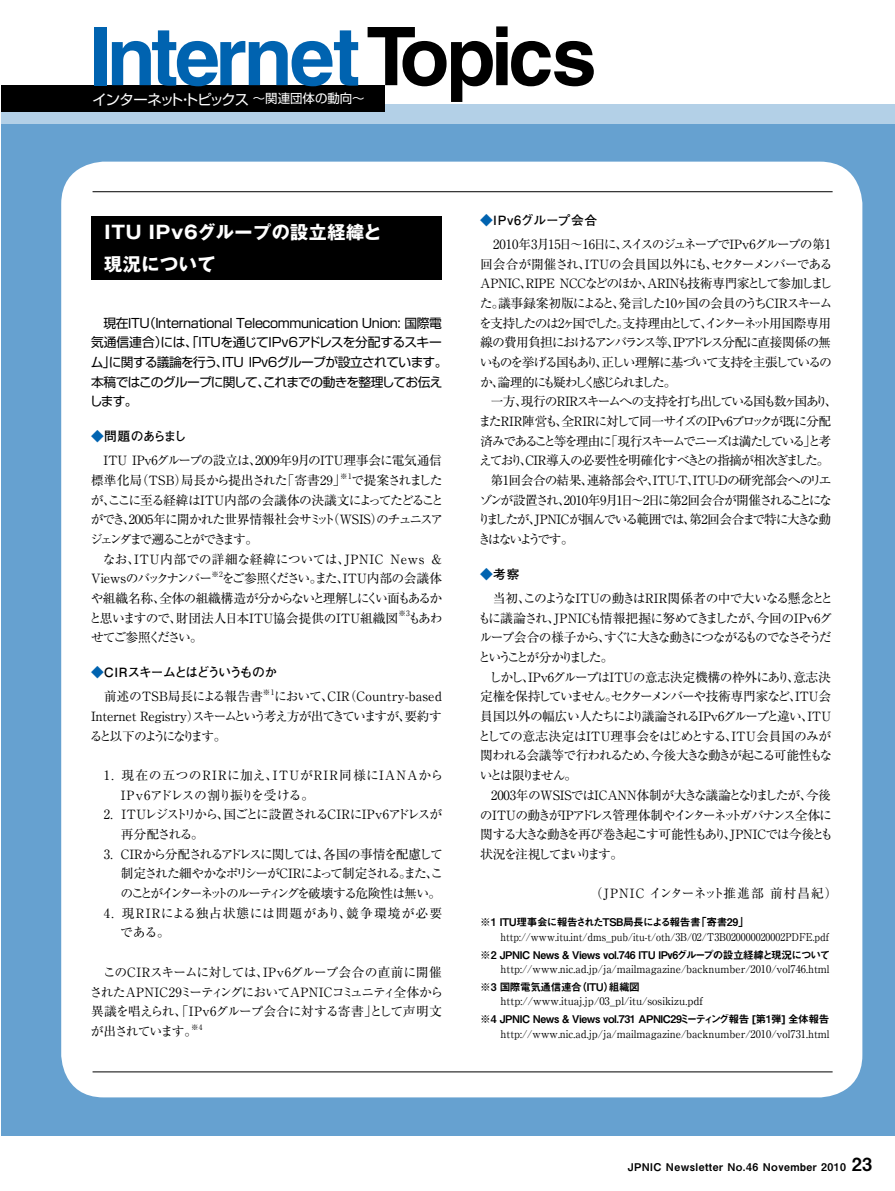
<style>
.page{position:relative;width:895px;height:1191px;background:#fff}
.page>*{position:absolute;margin:0;border:0;box-sizing:border-box;transform-origin:0 0}
.t1{font:700 18px/31.7px "Gothic MB101 Pro";letter-spacing:.03em;color:#fff}
.t2{font:14.4px "Shin Go Pro Regular 90 pv RKSJ H";letter-spacing:-.08em;color:#fff}
.t3{font:12.75px/19.6px "Ryumin Pr 5";letter-spacing:-.08em;color:#000;text-align:justify}
.t4{font:12.75px/19.6px "Ryumin Pr 5";letter-spacing:-.105em;color:#000}
.t5{font:12.75px/19.6px "Shin Go Pro";letter-spacing:-.03em;color:#000}
.t6{font:12.75px "Ryumin Pr 5";letter-spacing:-.14em;color:#000}
.t7{font:12.75px/19.6px "Ryumin Pr 5";letter-spacing:-.02em;color:#000}
.t8{font:12.75px/19.6px "Ryumin Pr 5";letter-spacing:.05em;color:#000}
.t9{font:12.75px/19.6px "Ryumin Pr 5";letter-spacing:-.005em;color:#000}
.t10{font:12.75px "Ryumin Pr 5";letter-spacing:-.04em;color:#000}
.t11{font:12.75px "Ryumin Pr 5";letter-spacing:-.1em;color:#000}
.t12{font:12.75px/19.6px "Ryumin Pr 5";letter-spacing:.055em;color:#000}
.t13{font:12.75px "Ryumin Pr 5";letter-spacing:.06em;color:#000}
.t14{font:700 12.75px "Futo Go B101 Pro";letter-spacing:-.08em;color:#000}
.t15{font:12.75px "Ryumin Pr 5";color:#000}
.t16{font:700 12.75px "Futo Go B101 Pro";letter-spacing:.025em;color:#000}
.t17{font:12.75px "Ryumin Pr 5";letter-spacing:-.175em;color:#000}
.t18{font:12.75px "Ryumin Pr 5";letter-spacing:-.205em;color:#000}
.t19{font:700 12.75px "Futo Go B101 Pro";letter-spacing:-.105em;color:#000}
.t20{font:700 12.75px "Futo Go B101 Pro";letter-spacing:-.045em;color:#000}
.t21{font:10.65px "Ryumin Pro";color:#000}
.t22{font:10.65px "Midashi Go Pro MB31";letter-spacing:-.04em;color:#000}
.t23{font:10.65px "Ryumin Pro";color:#000;scale:.93 1}
.t24{font:10.65px "Midashi Go Pro MB31";letter-spacing:.04em;color:#000}
.t25{font:7.5px "Ryumin Pr 5";color:#000}
.s1{font-size:12.45px}
.s2{font-family:"Futo Go B101 Pr 5";color:#0063b0}
.s3{font-size:18px}
</style>
<div class="page">
<div style="left:2px;top:104px;width:893px;height:1031px;background:#66a1d0"></div>
<div style="left:2px;top:104px;width:893px;height:19px;background:#b3d0e7"></div>
<div style="left:61px;top:162px;width:801px;height:935px;background:#fff;border-radius:43px"></div>
<hr style="left:93px;top:191px;width:739px;height:1px;background:#000">
<hr style="left:93px;top:1071px;width:739px;height:1px;background:#000">
<div style="left:44px;top:85px;width:341px;height:27px;background:#000"></div>
<div style="left:94px;top:27px;width:12px;height:58px;background:#0063b0"></div>
<svg style="left:112px;top:30px;width:246px;height:56px"></svg>
<svg style="left:367px;top:26px;width:227px;height:76px"></svg>
<div style="left:2px;top:85px;width:63px;height:27px;background:#000"></div>
<div style="left:91px;top:216px;width:351px;height:63px;background:#000"></div>
<p class="t2" style="left:93px;top:87px;width:273px">インターネット・トピックス <span class="s1">～関連団体の動向～</span></p>
<h1 class="t1" style="left:104px;top:214px;width:279px">ITU IPv6グループの設立経緯と現況について</h1>
<p class="t5" style="left:90px;top:311px;width:359px">　現在ITU（International Telecommunication Union: 国際電気通信連合）には、「ITUを通じてIPv6アドレスを分配するスキーム」に関する議論を行う、ITU IPv6グループが設立されています。本稿ではこのグループに関して、これまでの動きを整理してお伝えします。</p>
<p class="t19" style="left:91px;top:426px;width:97px"><span class="s2">◆</span>問題のあらまし</p>
<p class="t7" style="left:91px;top:450px;width:352px">　ITU IPv6グループの設立は、2009年9月のITU理事会に電気通信標準化局（TSB）局長から提出された「寄書29」</p>
<p class="t25" style="left:340px;top:470px;width:13px">※1</p>
<p class="t3" style="left:90px;top:469px;width:355px;text-indent:261px">で提案されましたが、ここに至る経緯はITU内部の会議体の決議文によってたどることができ、2005年に開かれた世界情報社会サミット（WSIS）のチュニスアジェンダまで遡ることができます。</p>
<p class="t9" style="left:91px;top:548px;width:352px;text-indent:12px">なお、ITU内部での詳細な経緯については、JPNIC News &amp;<br>Viewsのバックナンバー</p>
<p class="t25" style="left:211px;top:568px;width:13px">※2</p>
<p class="t3" style="left:89px;top:568px;width:354px;text-indent:133px">をご参照ください。また、ITU内部の会議体や組織名称、全体の組織構造が分からないと理解しにくい面もあるかと思いますので、財団法人日本ITU協会提供のITU組織図</p>
<p class="t25" style="left:398px;top:607px;width:13px">※3</p>
<p class="t3" style="left:408px;top:607px;width:36px">もあわ</p>
<p class="t17" style="left:91px;top:627px;width:113px">せてご参照ください。</p>
<p class="t14" style="left:91px;top:662px;width:188px"><span class="s2">◆</span>CIRスキームとはどういうものか</p>
<p class="t15" style="left:91px;top:686px;width:173px">　前述のTSB局長による報告書</p>
<p class="t25" style="left:263px;top:686px;width:13px">※1</p>
<p class="t3" style="left:90px;top:686px;width:354px;text-indent:184px">において、CIR（Country-based Internet Registry）スキームという考え方が出てきていますが、要約すると以下のようになります。</p>
<p class="t8" style="left:121px;top:764px;width:324px;text-indent:-17px">1. 現在の五つのRIRに加え、ITUがRIR同様にIANAから<br>IPv6アドレスの割り振りを受ける。</p>
<p class="t3" style="left:121px;top:804px;width:323px;text-indent:-17px">2. ITUレジストリから、国ごとに設置されるCIRにIPv6アドレスが再分配される。</p>
<p class="t3" style="left:120px;top:843px;width:324px;text-indent:-17px">3. CIRから分配されるアドレスに関しては、各国の事情を配慮して制定された細やかなポリシーがCIRによって制定される。また、このことがインターネットのルーティングを破壊する危険性は無い。</p>
<p class="t12" style="left:120px;top:902px;width:323px;text-indent:-16px">4. 現RIRによる独占状態には問題があり、競争環境が必要である。</p>
<p class="t3" style="left:90px;top:961px;width:355px">　このCIRスキームに対しては、IPv6グループ会合の直前に開催されたAPNIC29ミーティングにおいてAPNICコミュニティ全体から異議を唱えられ、「IPv6グループ会合に対する寄書」として声明文が出されています。</p>
<p class="t25" style="left:191px;top:1020px;width:13px">※4</p>
<p class="t16" style="left:480px;top:210px;width:118px"><span class="s2">◆</span>IPv6グループ会合</p>
<p class="t4" style="left:479px;top:233px;width:355px">　2010年3月15日〜16日に、スイスのジュネーブでIPv6グループの第1回会合が開催され、ITUの会員国以外にも、セクターメンバーであるAPNIC、RIPE NCCなどのほか、ARINも技術専門家として参加しました。議事録案初版によると、発言した10ヶ国の会員のうちCIRスキームを支持したのは2ヶ国でした。支持理由として、インターネット用国際専用線の費用負担におけるアンバランス等、IPアドレス分配に直接関係の無いものを挙げる国もあり、正しい理解に基づいて支持を主張しているのか、論理的にも疑わしく感じられました。</p>
<p class="t6" style="left:491px;top:391px;width:348px">一方、現行のRIRスキームへの支持を打ち出している国も数ヶ国あり、</p>
<p class="t3" style="left:479px;top:410px;width:354px">またRIR陣営も、全RIRに対して同一サイズのIPv6ブロックが既に分配</p>
<p class="t6" style="left:480px;top:431px;width:352px">済みであること等を理由に「現行スキームでニーズは満たしている」と考</p>
<p class="t3" style="left:479px;top:450px;width:352px">えており、CIR導入の必要性を明確化すべきとの指摘が相次ぎました。</p>
<p class="t10" style="left:490px;top:470px;width:342px">第1回会合の結果、連絡部会や、ITU-T、ITU-Dの研究部会へのリエ</p>
<p class="t3" style="left:479px;top:489px;width:354px">ゾンが設置され、2010年9月1日〜2日に第2回会合が開催されることにな</p>
<p class="t11" style="left:478px;top:509px;width:355px">りましたが、JPNICが掴んでいる範囲では、第2回会合まで特に大きな動</p>
<p class="t18" style="left:478px;top:529px;width:97px">きはないようです。</p>
<p class="t20" style="left:480px;top:564px;width:41px"><span class="s2">◆</span>考察</p>
<p class="t3" style="left:478px;top:587px;width:356px;text-align:left">　当初、このようなITUの動きはRIR関係者の中で大いなる懸念とともに議論され、JPNICも情報把握に努めてきましたが、今回のIPv6グループ会合の様子から、すぐに大きな動きにつながるものでなさそうだということが分かりました。</p>
<p class="t3" style="left:478px;top:666px;width:355px;text-indent:11px">しかし、IPv6グループはITUの意志決定機構の枠外にあり、意志決定権を保持していません。セクターメンバーや技術専門家など、ITU会員国以外の幅広い人たちにより議論されるIPv6グループと違い、ITUとしての意志決定はITU理事会をはじめとする、ITU会員国のみが関われる会議等で行われるため、今後大きな動きが起こる可能性もないとは限りません。</p>
<p class="t3" style="left:480px;top:784px;width:355px;text-align:left;text-indent:11px">2003年のWSISではICANN体制が大きな議論となりましたが、今後のITUの動きがIPアドレス管理体制やインターネットガバナンス全体に関する大きな動きを再び巻き起こす可能性もあり、JPNICでは今後とも状況を注視してまいります。</p>
<p class="t13" style="left:590px;top:883px;width:249px">（JPNIC インターネット推進部 前村昌紀）</p>
<p class="t22" style="left:480px;top:913px;width:270px">※1 ITU理事会に報告されたTSB局長による報告書「寄書29」</p>
<p class="t23" style="left:500px;top:928px;width:355px">http://www.itu.int/dms_pub/itu-t/oth/3B/02/T3B020000020002PDFE.pdf</p>
<p class="t22" style="left:480px;top:946px;width:352px">※2 JPNIC News &amp; Views vol.746 ITU IPv6グループの設立経緯と現況について</p>
<p class="t21" style="left:500px;top:960px;width:331px">http://www.nic.ad.jp/ja/mailmagazine/backnumber/2010/vol746.html</p>
<p class="t22" style="left:480px;top:978px;width:161px">※3 国際電気通信連合（ITU）組織図</p>
<p class="t21" style="left:500px;top:993px;width:204px">http://www.ituaj.jp/03_pl/itu/sosikizu.pdf</p>
<p class="t22" style="left:480px;top:1010px;width:350px">※4 JPNIC News &amp; Views vol.731 APNIC29ミーティング報告 [第1弾] 全体報告</p>
<p class="t21" style="left:500px;top:1025px;width:331px">http://www.nic.ad.jp/ja/mailmagazine/backnumber/2010/vol731.html</p>
<p class="t24" style="left:628px;top:1158px;width:246px">JPNIC Newsletter No.46 November 2010 <span class="s3">23</span></p>
</div>
